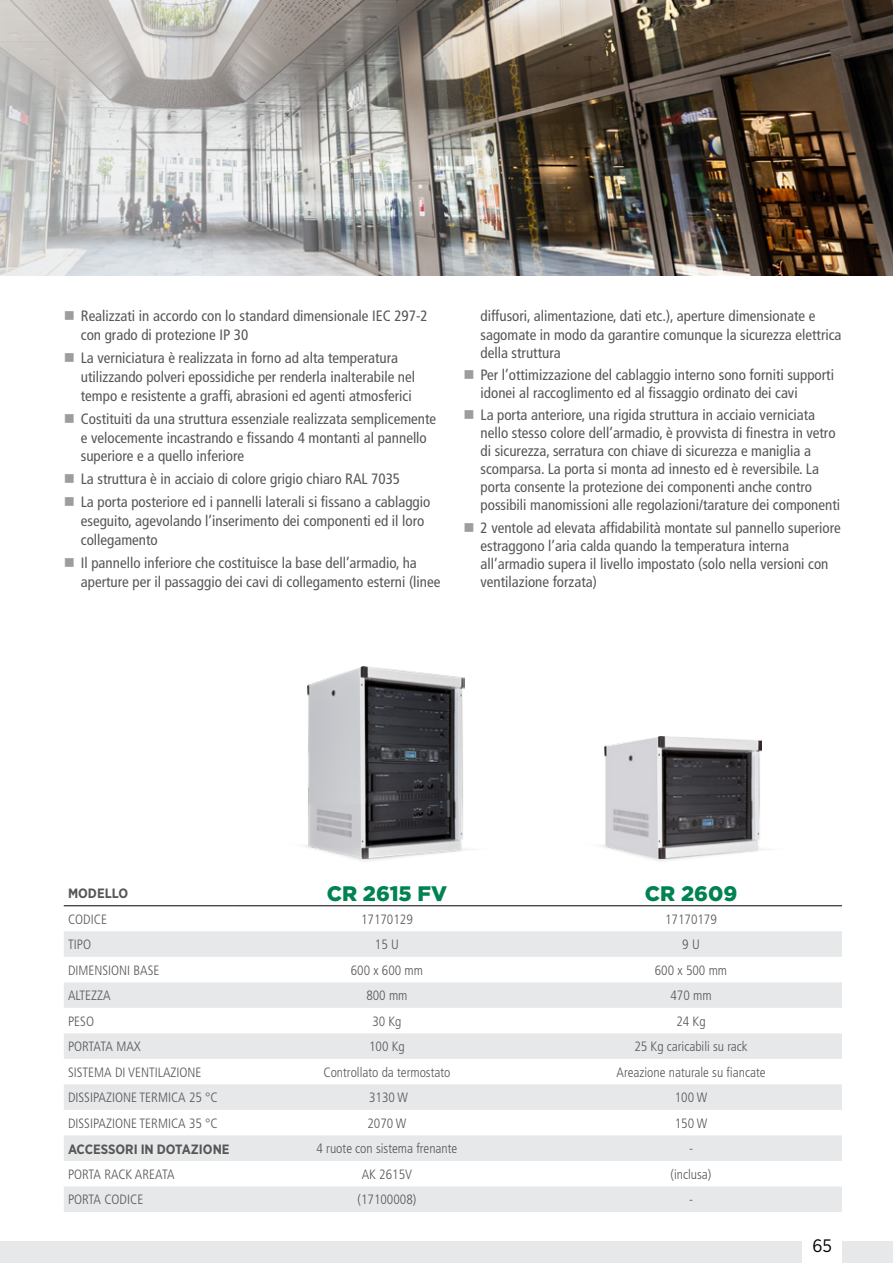
<style>
.page{position:relative;width:893px;height:1263px;background:#fff}
.page>*{position:absolute;margin:0;border:0;box-sizing:border-box;transform-origin:0 0}
.t1{font:900 21px "Gotham";color:#008251}
.t2{font:18px "Gotham Narrow";color:#000}
.t3{font:condensed 15px/18px "Frutiger LT Std";color:#575756}
.t4{font:300 condensed 13.5px "Frutiger LT Std";color:#575756}
.t5{font:700 13.5px "Gotham Narrow";color:#575756}
.t6{font:300 condensed 13.5px "Frutiger LT Std";letter-spacing:-.02em;color:#575756}
</style>
<div class="page">
<div style="left:0;top:1242px;width:893px;height:21px;background:#e6e8e9"></div>
<div style="left:803px;top:1228px;width:39px;height:35px;background:#fff"></div>
<img style="left:826px;top:0;width:67px;height:275px">
<img style="left:0;top:0;width:826px;height:275px">
<svg style="left:64px;top:931px;width:778px;height:281px;fill:#e6e8e9"></svg>
<hr style="left:64px;top:905px;width:170px;height:1px;background:#000">
<hr style="left:540px;top:905px;width:302px;height:1px;background:#000">
<hr style="left:234px;top:905px;width:306px;height:1px;background:#000">
<svg style="left:600px;top:845px;width:165px;height:16px"></svg>
<svg style="left:304px;top:845px;width:165px;height:16px"></svg>
<img style="left:605px;top:736px;width:157px;height:123px">
<img style="left:308px;top:666px;width:157px;height:193px">
<p class="t3" style="left:81px;top:307px;width:348px;line-height:18.8px">Realizzati in accordo con lo standard dimensionale IEC 297-2 con grado di protezione IP 30</p>
<p class="t3" style="left:81px;top:349px;width:336px;line-height:18.8px">La verniciatura è realizzata in forno ad alta temperatura utilizzando polveri epossidiche per renderla inalterabile nel tempo e resistente a graffi, abrasioni ed agenti atmosferici</p>
<p class="t3" style="left:81px;top:409px;width:357px;line-height:18.8px">Costituiti da una struttura essenziale realizzata semplicemente e velocemente incastrando e fissando 4 montanti al pannello superiore e a quello inferiore</p>
<p class="t3" style="left:81px;top:468px;width:351px;line-height:23px">La struttura è in acciaio di colore grigio chiaro RAL 7035<br>La porta posteriore ed i pannelli laterali si fissano a cablaggio</p>
<p class="t3" style="left:81px;top:512px;width:345px;line-height:18.8px">eseguito, agevolando l’inserimento dei componenti ed il loro collegamento</p>
<p class="t3" style="left:81px;top:553px;width:361px;line-height:18.8px">Il pannello inferiore che costituisce la base dell’armadio, ha aperture per il passaggio dei cavi di collegamento esterni (linee</p>
<p class="t3" style="left:481px;top:307px;width:362px">diffusori, alimentazione, dati etc.), aperture dimensionate e sagomate in modo da garantire comunque la sicurezza elettrica della struttura</p>
<p class="t3" style="left:481px;top:366px;width:355px">Per l’ottimizzazione del cablaggio interno sono forniti supporti idonei al raccoglimento ed al fissaggio ordinato dei cavi</p>
<p class="t3" style="left:481px;top:406px;width:361px">La porta anteriore, una rigida struttura in acciaio verniciata nello stesso colore dell’armadio, è provvista di finestra in vetro di sicurezza, serratura con chiave di sicurezza e maniglia a scomparsa. La porta si monta ad innesto ed è reversibile. La porta consente la protezione dei componenti anche contro possibili manomissioni alle regolazioni/tarature dei componenti</p>
<p class="t3" style="left:481px;top:518px;width:362px">2 ventole ad elevata affidabilità montate sul pannello superiore estraggono l’aria calda quando la temperatura interna all’armadio supera il livello impostato (solo nella versioni con ventilazione forzata)</p>
<p class="t5" style="left:68px;top:885px;width:62px">MODELLO</p>
<h1 class="t1" style="left:327px;top:879px;width:122px">CR 2615 FV</h1>
<h1 class="t1" style="left:645px;top:879px;width:94px">CR 2609</h1>
<p class="t4" style="left:68px;top:911px;width:41px">CODICE</p>
<p class="t4" style="left:361px;top:911px;width:53px">17170129</p>
<p class="t4" style="left:665px;top:911px;width:53px">17170179</p>
<p class="t4" style="left:68px;top:937px;width:25px">TIPO</p>
<p class="t4" style="left:375px;top:937px;width:25px">15 U</p>
<p class="t4" style="left:682px;top:937px;width:19px">9 U</p>
<p class="t4" style="left:68px;top:962px;width:93px">DIMENSIONI BASE</p>
<p class="t4" style="left:351px;top:962px;width:74px">600 x 600 mm</p>
<p class="t4" style="left:655px;top:962px;width:74px">600 x 500 mm</p>
<p class="t4" style="left:68px;top:988px;width:44px">ALTEZZA</p>
<p class="t4" style="left:366px;top:988px;width:43px">800 mm</p>
<p class="t4" style="left:670px;top:988px;width:43px">470 mm</p>
<p class="t4" style="left:68px;top:1013px;width:28px">PESO</p>
<p class="t4" style="left:372px;top:1013px;width:31px">30 Kg</p>
<p class="t4" style="left:676px;top:1013px;width:31px">24 Kg</p>
<p class="t6" style="left:68px;top:1039px;width:74px">PORTATA MAX</p>
<p class="t4" style="left:369px;top:1039px;width:37px">100 Kg</p>
<p class="t4" style="left:634px;top:1039px;width:115px">25 Kg caricabili su rack</p>
<p class="t4" style="left:68px;top:1064px;width:135px">SISTEMA DI VENTILAZIONE</p>
<p class="t4" style="left:323px;top:1064px;width:129px">Controllato da termostato</p>
<p class="t4" style="left:616px;top:1064px;width:150px">Areazione naturale su fiancate</p>
<p class="t4" style="left:68px;top:1090px;width:151px">DISSIPAZIONE TERMICA 25 °C</p>
<p class="t4" style="left:369px;top:1090px;width:40px">3130 W</p>
<p class="t4" style="left:675px;top:1090px;width:34px">100 W</p>
<p class="t4" style="left:68px;top:1115px;width:151px">DISSIPAZIONE TERMICA 35 °C</p>
<p class="t4" style="left:367px;top:1115px;width:40px">2070 W</p>
<p class="t4" style="left:675px;top:1115px;width:34px">150 W</p>
<p class="t5" style="left:68px;top:1140px;width:163px">ACCESSORI IN DOTAZIONE</p>
<p class="t4" style="left:317px;top:1141px;width:142px">4 ruote con sistema frenante</p>
<p class="t4" style="left:689px;top:1141px;width:5px">-</p>
<p class="t4" style="left:68px;top:1166px;width:108px">PORTA RACK AREATA</p>
<p class="t4" style="left:362px;top:1166px;width:52px">AK 2615V</p>
<p class="t4" style="left:671px;top:1166px;width:42px">(inclusa)</p>
<p class="t4" style="left:68px;top:1192px;width:77px">PORTA CODICE</p>
<p class="t4" style="left:358px;top:1192px;width:60px">(17100008)</p>
<p class="t4" style="left:689px;top:1192px;width:5px">-</p>
<p class="t2" style="left:812px;top:1234px;width:21px">65</p>
</div>
